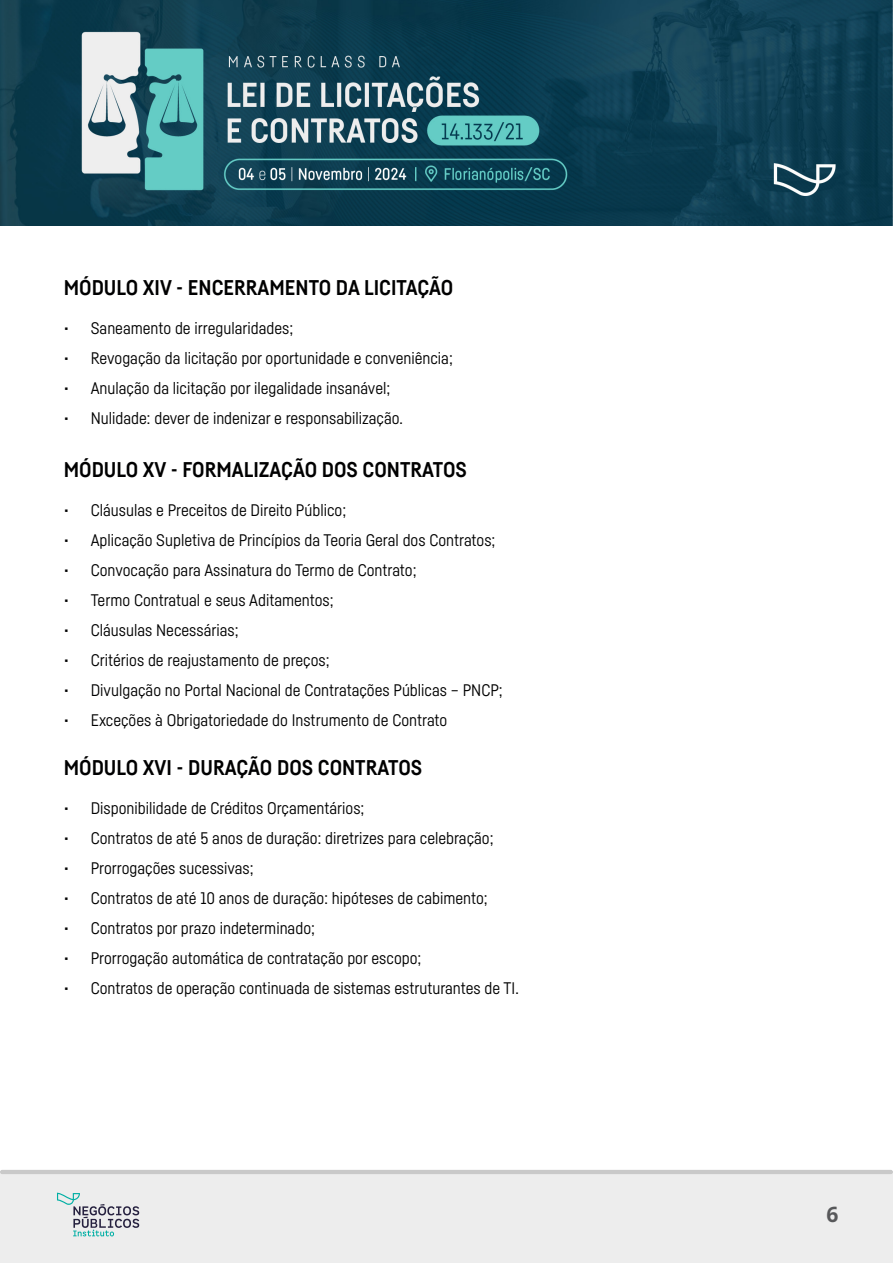
<style>
.page{position:relative;width:893px;height:1263px;background:#fff}
.page>*{position:absolute;margin:0;border:0;box-sizing:border-box;transform-origin:0 0}
.t1{font:700 21px "Fabrikat";color:#000001}
.t2{font:700 21px "Open Sans";color:#57585a}
.t3{font:16.5px "Fabrikat";color:#000001}
</style>
<div class="page">
<div style="left:0;top:1174px;width:893px;height:89px;background:#ededed"></div>
<hr style="left:0;top:1170px;width:893px;height:4px;background:#c9c9c9;border-radius:2px">
<svg style="left:57px;top:1193px;width:82px;height:43px"></svg>
<img style="left:0;top:0;width:893px;height:225px">
<p class="t1" style="left:64px;top:274px;width:391px">MÓDULO XIV - ENCERRAMENTO DA LICITAÇÃO</p>
<p class="t3" style="left:64px;top:318px;width:231px">• Saneamento de irregularidades;</p>
<p class="t3" style="left:64px;top:348px;width:391px">• Revogação da licitação por oportunidade e conveniência;</p>
<p class="t3" style="left:64px;top:378px;width:328px">• Anulação da licitação por ilegalidade insanável;</p>
<p class="t3" style="left:64px;top:408px;width:341px">• Nulidade: dever de indenizar e responsabilização.</p>
<p class="t1" style="left:64px;top:456px;width:405px">MÓDULO XV - FORMALIZAÇÃO DOS CONTRATOS</p>
<p class="t3" style="left:64px;top:500px;width:284px">• Cláusulas e Preceitos de Direito Público;</p>
<p class="t3" style="left:64px;top:530px;width:433px">• Aplicação Supletiva de Princípios da Teoria Geral dos Contratos;</p>
<p class="t3" style="left:64px;top:560px;width:354px">• Convocação para Assinatura do Termo de Contrato;</p>
<p class="t3" style="left:64px;top:590px;width:271px">• Termo Contratual e seus Aditamentos;</p>
<p class="t3" style="left:64px;top:620px;width:176px">• Cláusulas Necessárias;</p>
<p class="t3" style="left:64px;top:650px;width:267px">• Critérios de reajustamento de preços;</p>
<p class="t3" style="left:64px;top:680px;width:441px">• Divulgação no Portal Nacional de Contratações Públicas – PNCP;</p>
<p class="t3" style="left:64px;top:710px;width:385px">• Exceções à Obrigatoriedade do Instrumento de Contrato</p>
<p class="t1" style="left:64px;top:755px;width:360px">MÓDULO XVI - DURAÇÃO DOS CONTRATOS</p>
<p class="t3" style="left:64px;top:798px;width:302px">• Disponibilidade de Créditos Orçamentários;</p>
<p class="t3" style="left:64px;top:828px;width:431px">• Contratos de até 5 anos de duração: diretrizes para celebração;</p>
<p class="t3" style="left:64px;top:858px;width:191px">• Prorrogações sucessivas;</p>
<p class="t3" style="left:64px;top:888px;width:425px">• Contratos de até 10 anos de duração: hipóteses de cabimento;</p>
<p class="t3" style="left:64px;top:918px;width:253px">• Contratos por prazo indeterminado;</p>
<p class="t3" style="left:64px;top:948px;width:359px">• Prorrogação automática de contratação por escopo;</p>
<p class="t3" style="left:64px;top:978px;width:456px">• Contratos de operação continuada de sistemas estruturantes de TI.</p>
<p class="t2" style="left:826px;top:1200px;width:14px">6</p>
</div>
